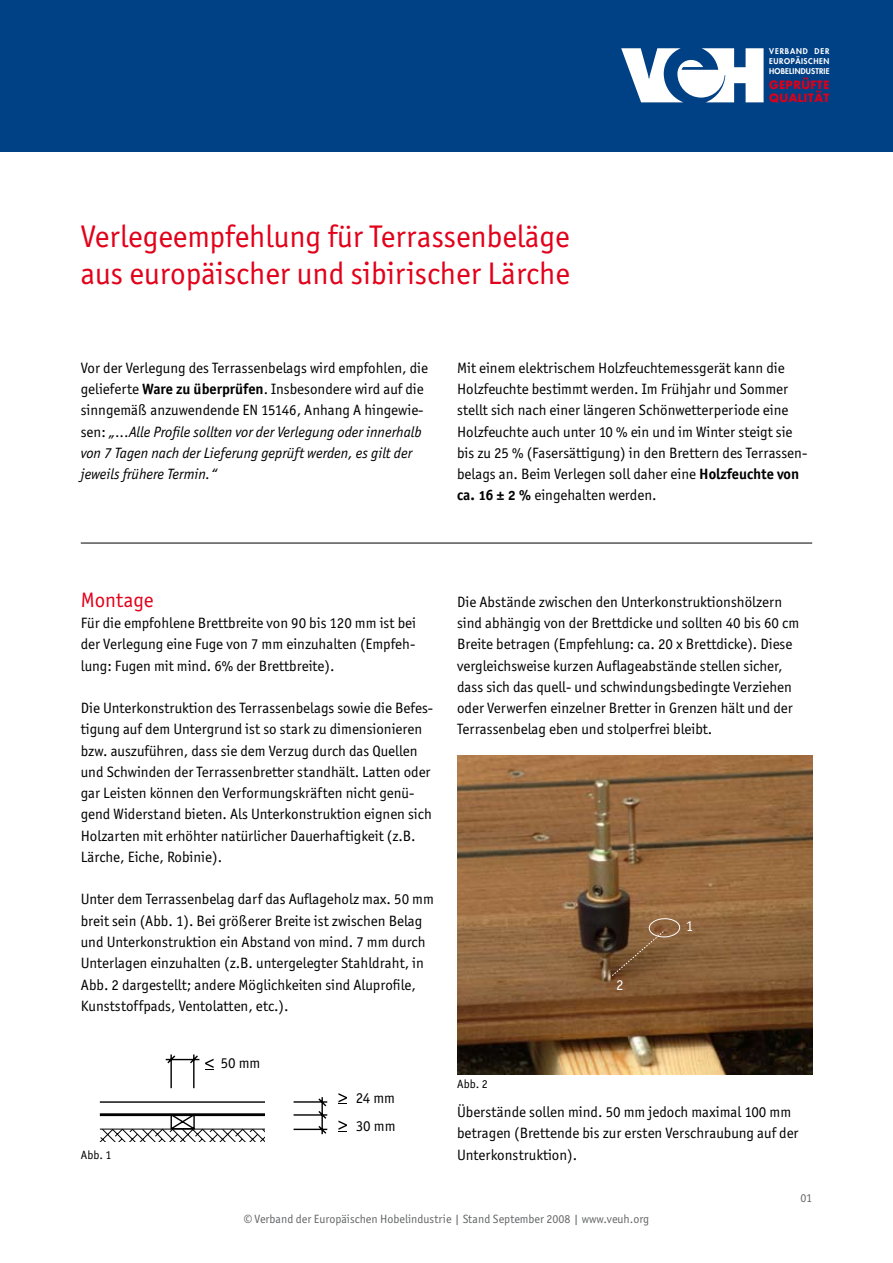
<style>
.page{position:relative;width:893px;height:1263px;background:#fff}
.page>*{position:absolute;margin:0;border:0;box-sizing:border-box;transform-origin:0 0}
.t1{font:31.35px/37.7px "Officina Sans ITC";color:#e2001a}
.t2{font:23.55px "Officina Sans ITC";color:#000}
.t3{font:21px "Officina Sans ITC";color:#e2001a}
.t4{font:15px/21.3px "Officina Sans ITC";color:#000}
.t5{font:15px "Officina Sans ITC";color:#fff}
.t6{font:12px "Officina Sans ITC";color:#646567}
.t7{font:12px "Officina Sans ITC";letter-spacing:.005em;color:#000}
.t8{font:700 11.25px/13.4px "Futura";letter-spacing:.035em;color:#db001b}
.t9{font:800 7.8px/10.1px "Futura";letter-spacing:.07em;color:#fff;text-align:justify}
.s1{font-family:"Officina Sans ITC Bold OS"}
.s2{font-style:italic}
</style>
<div class="page">
<div style="left:0;top:0;width:893px;height:151px;background:#004084"></div>
<svg style="left:621px;top:48px;width:143px;height:54px"></svg>
<img style="left:457px;top:756px;width:355px;height:318px">
<svg style="left:99px;top:1054px;width:229px;height:88px"></svg>
<svg style="left:338px;top:1120px;width:9px;height:12px"></svg>
<svg style="left:338px;top:1093px;width:9px;height:11px"></svg>
<div style="left:221px;top:1039px;width:68px;height:38px;background:#fff"></div>
<hr style="left:81px;top:543px;width:731px;height:1px;background:#000">
<div style="left:649px;top:918px;width:31px;height:19px;border:1px solid #fff;border-radius:50%"></div>
<svg style="left:611px;top:930px;width:53px;height:46px;background:#725132"></svg>
<h1 class="t1" style="left:81px;top:217px;width:491px">Verlegeempfehlung für Terrassenbeläge aus europäischer und sibirischer Lärche</h1>
<p class="t9" style="left:769px;top:46px;width:62px">VERBAND DER EUROPÄISCHEN HOBELINDUSTRIE</p>
<p class="t8" style="left:769px;top:78px;width:62px">GEPRÜFTE<br>QUALITÄT</p>
<p class="t4" style="left:81px;top:357px;width:349px">Vor der Verlegung des Terrassenbelags wird empfohlen, die gelieferte <span class="s1">Ware zu überprüfen</span>. Insbesondere wird auf die sinngemäß anzuwendende EN 15146, Anhang A hingewie&shy;sen: <span class="s2">„...Alle Profile sollten vor der Verlegung oder innerhalb von 7 Tagen nach der Lieferung geprüft werden, es gilt der jeweils frühere Termin.“</span></p>
<p class="t4" style="left:457px;top:357px;width:352px">Mit einem elektrischem Holzfeuchtemessgerät kann die Holzfeuchte bestimmt werden. Im Frühjahr und Sommer stellt sich nach einer längeren Schönwetterperiode eine Holzfeuchte auch unter 10 % ein und im Winter steigt sie bis zu 25 % (Fasersättigung) in den Brettern des Terrassen&shy;belags an. Beim Verlegen soll daher eine <span class="s1">Holzfeuchte von ca. 16 ½ 2 %</span> eingehalten werden.</p>
<h3 class="t3" style="left:81px;top:588px;width:74px">Montage</h3>
<p class="t4" style="left:81px;top:612px;width:337px;text-align:justify">Für die empfohlene Brettbreite von 90 bis 120 mm ist bei der Verlegung eine Fuge von 7 mm einzuhalten (Empfeh&shy;lung: Fugen mit mind. 6% der Brettbreite).</p>
<p class="t4" style="left:81px;top:697px;width:354px">Die Unterkonstruktion des Terrassenbelags sowie die Befes&shy;tigung auf dem Untergrund ist so stark zu dimensionieren bzw. auszuführen, dass sie dem Verzug durch das Quellen und Schwinden der Terrassenbretter standhält. Latten oder gar Leisten können den Verformungskräften nicht genü&shy;gend Widerstand bieten. Als Unterkonstruktion eignen sich Holzarten mit erhöhter natürlicher Dauerhaftigkeit (z.B.<br>Lärche, Eiche, Robinie).</p>
<p class="t4" style="left:81px;top:889px;width:355px">Unter dem Terrassenbelag darf das Auflageholz max. 50 mm breit sein (Abb. 1). Bei größerer Breite ist zwischen Belag und Unterkonstruktion ein Abstand von mind. 7 mm durch Unterlagen einzuhalten (z.B. untergelegter Stahldraht, in Abb. 2 dargestellt; andere Möglichkeiten sind Aluprofile, Kunststoffpads, Ventolatten, etc.).</p>
<p class="t7" style="left:81px;top:1148px;width:32px">Abb. 1</p>
<h2 class="t2" style="left:224px;top:1050px;width:64px">50 mm</h2>
<p class="t4" style="left:221px;top:1052px;width:41px">50 mm</p>
<h2 class="t2" style="left:357px;top:1084px;width:63px">24 mm</h2>
<p class="t4" style="left:356px;top:1088px;width:41px">24 mm</p>
<h2 class="t2" style="left:357px;top:1112px;width:64px">30 mm</h2>
<p class="t4" style="left:356px;top:1115px;width:41px">30 mm</p>
<p class="t4" style="left:457px;top:591px;width:344px">Die Abstände zwischen den Unterkonstruktionshölzern sind abhängig von der Brettdicke und sollten 40 bis 60 cm Breite betragen (Empfehlung: ca. 20 x Brettdicke). Diese vergleichsweise kurzen Auflageabstände stellen sicher, dass sich das quell- und schwindungsbedingte Verziehen oder Verwerfen einzelner Bretter in Grenzen hält und der Terrassenbelag eben und stolperfrei bleibt.</p>
<p class="t7" style="left:457px;top:1077px;width:32px">Abb. 2</p>
<p class="t5" style="left:616px;top:976px;width:9px">2</p>
<p class="t5" style="left:686px;top:917px;width:9px">1</p>
<p class="t4" style="left:457px;top:1101px;width:343px">Überstände sollen mind. 50 mm jedoch maximal 100 mm betragen (Brettende bis zur ersten Verschraubung auf der<br>Unterkonstruktion).</p>
<p class="t6" style="left:800px;top:1191px;width:13px">01</p>
<p class="t6" style="left:244px;top:1212px;width:407px">® Verband der Europäischen Hobelindustrie | Stand September 2008 | www.veuh.org</p>
</div>
